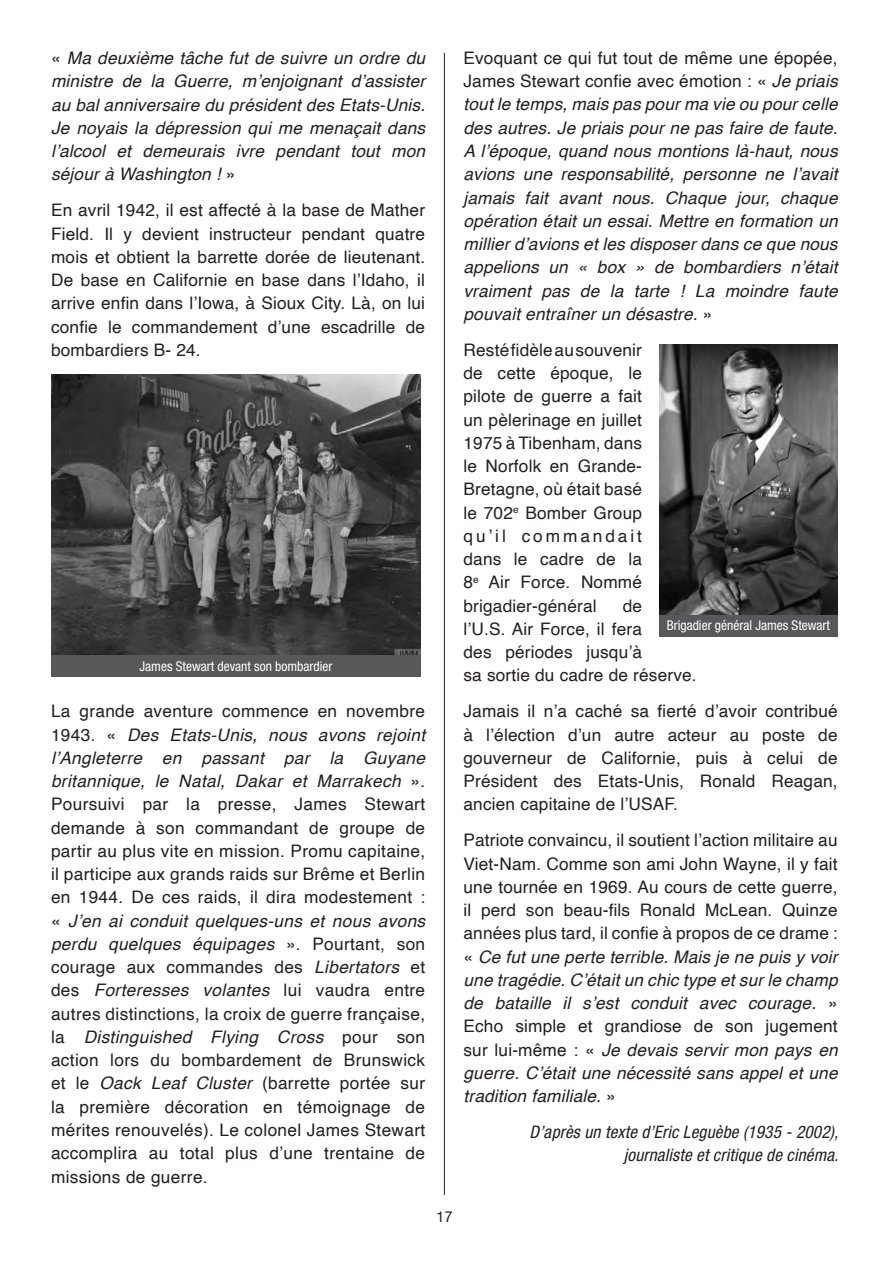
<style>
.page{position:relative;width:893px;height:1263px;background:#fff}
.page>*{position:absolute;margin:0;border:0;box-sizing:border-box;transform-origin:0 0}
.t1{font:17.25px/23.2px "Helvetica";letter-spacing:.01em;color:#231f20;text-align:justify}
.t2{font:italic 17.25px/23.2px "Helvetica";letter-spacing:.01em;color:#231f20;text-align:justify}
.t3{font:italic condensed 17.25px/23.2px "Helvetica Neue LT Std";letter-spacing:.01em;color:#231f20;text-align:right}
.t4{font:15px "Helvetica Neue";color:#231f20}
.t5{font:condensed 13.5px "Helvetica Neue LT Std";color:#fff}
.s1{font-style:normal}
.s2{font-style:italic}
</style>
<div class="page">
<hr style="left:444px;top:53px;width:1px;height:1142px;background:#231f20">
<img style="left:51px;top:374px;width:370px;height:281px">
<div style="left:51px;top:655px;width:370px;height:22px;background:#57585a"></div>
<img style="left:659px;top:344px;width:179px;height:271px">
<div style="left:659px;top:615px;width:179px;height:21px;background:#57585a"></div>
<p class="t2" style="left:51px;top:47px;width:376px"><span class="s1">«</span> Ma deuxième tâche fut de suivre un ordre du ministre de la Guerre, m’enjoignant d’assister au bal anniversaire du président des Etats-Unis.<br>Je noyais la dépression qui me menaçait dans l’alcool et demeurais ivre pendant tout mon séjour à Washington ! <span class="s1">»</span></p>
<p class="t1" style="left:51px;top:199px;width:376px">En avril 1942, il est affecté à la base de Mather Field. Il y devient instructeur pendant quatre mois et obtient la barrette dorée de lieutenant.<br>De base en Californie en base dans l’Idaho, il arrive enfin dans l’Iowa, à Sioux City. Là, on lui confie le commandement d’une escadrille de bombardiers B- 24.</p>
<p class="t5" style="left:140px;top:658px;width:194px">James Stewart devant son bombardier</p>
<p class="t1" style="left:51px;top:700px;width:376px">La grande aventure commence en novembre 1943. « <span class="s2">Des Etats-Unis, nous avons rejoint l’Angleterre en passant par la Guyane britannique, le Natal, Dakar et Marrakech</span> ».<br>Poursuivi par la presse, James Stewart demande à son commandant de groupe de partir au plus vite en mission. Promu capitaine, il participe aux grands raids sur Brême et Berlin en 1944. De ces raids, il dira modestement : « <span class="s2">J’en ai conduit quelques-uns et nous avons perdu quelques équipages</span> ». Pourtant, son courage aux commandes des <span class="s2">Libertators</span> et des <span class="s2">Forteresses volantes</span> lui vaudra entre autres distinctions, la croix de guerre française, la <span class="s2">Distinguished Flying Cross</span> pour son action lors du bombardement de Brunswick et le <span class="s2">Oack Leaf Cluster</span> (barrette portée sur la première décoration en témoignage de mérites renouvelés). Le colonel James Stewart accomplira au total plus d’une trentaine de missions de guerre.</p>
<p class="t4" style="left:436px;top:1206px;width:18px">17</p>
<p class="t2" style="left:463px;top:47px;width:376px"><span class="s1">Evoquant ce qui fut tout de même une épopée, James Stewart confie avec émotion : «</span> Je priais tout le temps, mais pas pour ma vie ou pour celle des autres. Je priais pour ne pas faire de faute.<br>A l’époque, quand nous montions là-haut, nous avions une responsabilité, personne ne l’avait jamais fait avant nous. Chaque jour, chaque opération était un essai. Mettre en formation un millier d’avions et les disposer dans ce que nous appelions un « box » de bombardiers n’était vraiment pas de la tarte ! La moindre faute pouvait entraîner un désastre. <span class="s1">»</span></p>
<p class="t1" style="left:463px;top:339px;width:180px">Resté fidèle au souvenir de cette époque, le pilote de guerre a fait un pèlerinage en juillet 1975 à Tibenham, dans le Norfolk en Grande-Bretagne, où était basé le 702<sup>e</sup> Bomber Group qu’il commandait dans le cadre de la 8<sup>e</sup> Air Force. Nommé brigadier-général</p>
<p class="t1" style="left:463px;top:594px;width:235px;text-align:left;text-indent:159px">de<br>l’U.S. Air Force, il fera<br>des périodes jusqu’à<br>sa sortie du cadre de réserve.</p>
<p class="t1" style="left:463px;top:700px;width:376px">Jamais il n’a caché sa fierté d’avoir contribué à l’élection d’un autre acteur au poste de gouverneur de Californie, puis à celui de Président des Etats-Unis, Ronald Reagan, ancien capitaine de l’USAF.</p>
<p class="t1" style="left:463px;top:829px;width:376px">Patriote convaincu, il soutient l’action militaire au Viet-Nam. Comme son ami John Wayne, il y fait une tournée en 1969. Au cours de cette guerre, il perd son beau-fils Ronald McLean. Quinze années plus tard, il confie à propos de ce drame : « <span class="s2">Ce fut une perte terrible. Mais je ne puis y voir une tragédie. C’était un chic type et sur le champ de bataille il s’est conduit avec courage.</span> » Echo simple et grandiose de son jugement sur lui-même : « <span class="s2">Je devais servir mon pays en guerre. C’était une nécessité sans appel et une tradition familiale.</span> »</p>
<p class="t3" style="left:530px;top:1121px;width:310px">D’après un texte d’Eric Leguèbe (1935 - 2002), journaliste et critique de cinéma.</p>
<p class="t5" style="left:667px;top:618px;width:165px">Brigadier général James Stewart</p>
</div>
